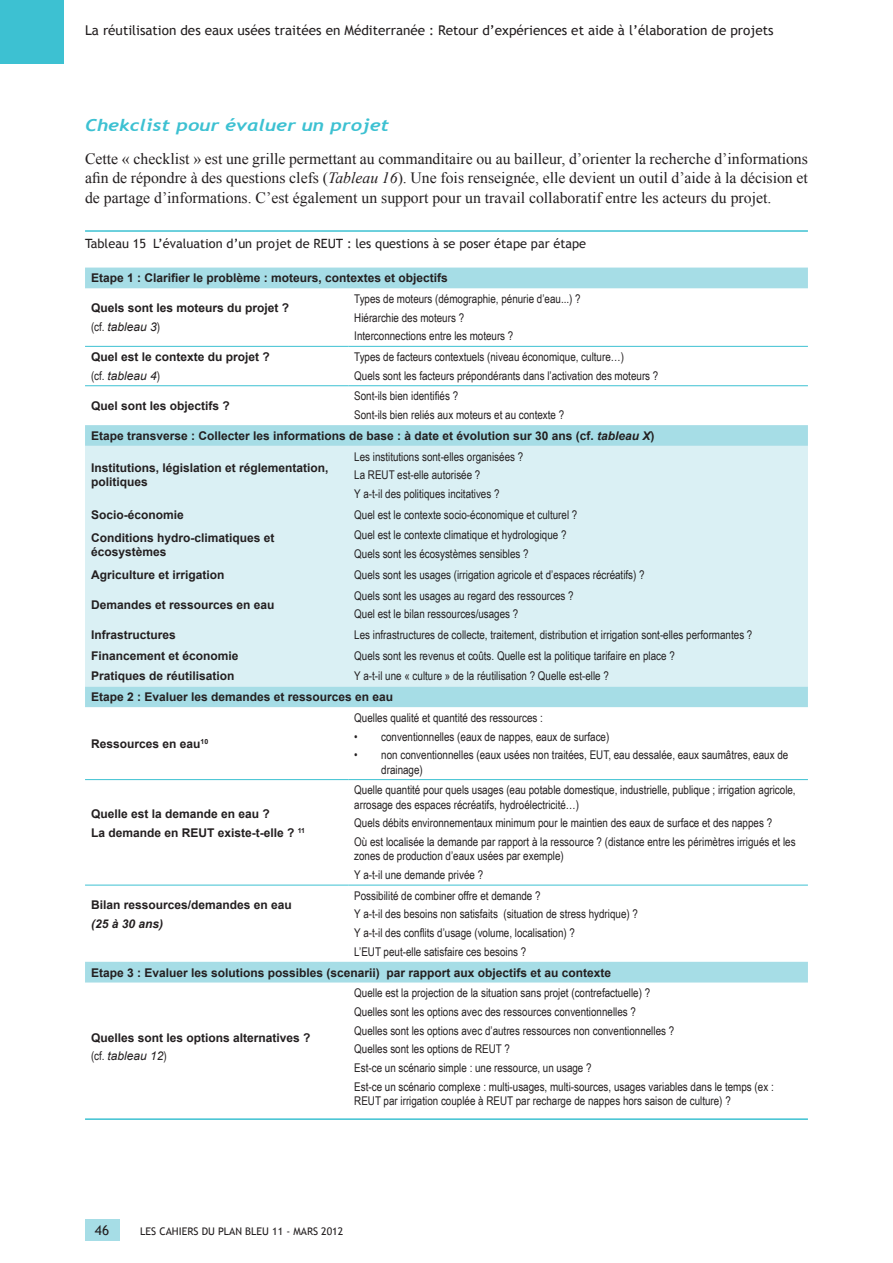
<style>
.page{position:relative;width:893px;height:1263px;background:#fff}
.page>*{position:absolute;margin:0;border:0;box-sizing:border-box;transform-origin:0 0}
.t1{font:italic 700 16.5px "Trebuchet";color:#3dc1d2;scale:1.2 1}
.t2{font:15.75px/19.5px "Times New Roman";color:#231f20;text-align:justify}
.t3{font:13.5px "Trebuchet MS";color:#231f20}
.t4{font:12.75px "Trebuchet MS";color:#231f20}
.t5{font:12px/18.6px "Arial Narrow";color:#231f20}
.t6{font:700 12px/18.6px "Arial";color:#231f20}
.t7{font:italic 700 12px "Arial";color:#231f20}
.t8{font:10.5px "Trebuchet MS";color:#231f20}
.s1{font-style:italic}
.s2{font-family:"Arial Narrow";font-weight:400}
.s3{font-weight:400;font-style:italic}
</style>
<div class="page">
<div style="left:0;top:0;width:64px;height:64px;background:#3dc1d2"></div>
<div style="left:85px;top:1220px;width:34px;height:21px;background:#a6dde6"></div>
<svg style="left:85px;top:268px;width:723px;height:714px"></svg>
<div style="left:85px;top:446px;width:723px;height:240px;background:#daf0f4"></div>
<hr style="left:85px;top:346px;width:263px;height:1px;background:#3dc1d2">
<hr style="left:348px;top:346px;width:460px;height:1px;background:#3dc1d2">
<hr style="left:85px;top:385px;width:263px;height:1px;background:#3dc1d2">
<hr style="left:348px;top:385px;width:460px;height:1px;background:#3dc1d2">
<hr style="left:85px;top:779px;width:263px;height:1px;background:#3dc1d2">
<hr style="left:348px;top:779px;width:460px;height:1px;background:#3dc1d2">
<hr style="left:85px;top:885px;width:263px;height:1px;background:#3dc1d2">
<hr style="left:348px;top:885px;width:460px;height:1px;background:#3dc1d2">
<hr style="left:85px;top:230px;width:723px;height:2px;background:#3dc1d2">
<hr style="left:85px;top:1118px;width:723px;height:2px;background:#3dc1d2">
<p class="t3" style="left:85px;top:23px;width:690px">La réutilisation des eaux usées traitées en Méditerranée : Retour d’expériences et aide à l’élaboration de projets</p>
<h1 class="t1" style="left:85px;top:115px;width:255px">Chekclist pour évaluer un projet</h1>
<p class="t2" style="left:85px;top:149px;width:724px">Cette « checklist » est une grille permettant au commanditaire ou au bailleur, d’orienter la recherche d’informations afin de répondre à des questions clefs (<span class="s1">Tableau 16</span>). Une fois renseignée, elle devient un outil d’aide à la décision et de partage d’informations. C’est également un support pour un travail collaboratif entre les acteurs du projet.</p>
<p class="t4" style="left:85px;top:236px;width:503px">Tableau 15 L’évaluation d’un projet de REUT : les questions à se poser étape par étape</p>
<p class="t6" style="left:91px;top:269px;width:358px">Etape 1 : Clarifier le problème : moteurs, contextes et objectifs</p>
<p class="t6" style="left:91px;top:299px;width:200px">Quels sont les moteurs du projet ? <span class="s2">(cf.</span> <span class="s3">tableau 3</span><span class="s2">)</span></p>
<p class="t5" style="left:354px;top:289px;width:228px">Types de moteurs (démographie, pénurie d’eau...) ?<br>Hiérarchie des moteurs ?<br>Interconnections entre les moteurs ?</p>
<p class="t6" style="left:91px;top:348px;width:180px">Quel est le contexte du projet ? <span class="s2">(cf.</span> <span class="s3">tableau 4</span><span class="s2">)</span></p>
<p class="t5" style="left:354px;top:347px;width:306px">Types de facteurs contextuels (niveau économique, culture…)<br>Quels sont les facteurs prépondérants dans l’activation des moteurs ?</p>
<p class="t6" style="left:91px;top:397px;width:140px">Quel sont les objectifs ?</p>
<p class="t5" style="left:354px;top:386px;width:212px">Sont-ils bien identifiés ?<br>Sont-ils bien reliés aux moteurs et au contexte ?</p>
<p class="t6" style="left:91px;top:427px;width:565px">Etape transverse : Collecter les informations de base : à date et évolution sur 30 ans (cf. <span class="s1">tableau X</span>)</p>
<p class="t6" style="left:91px;top:461px;width:239px;line-height:14.4px">Institutions, législation et réglementation, politiques</p>
<p class="t5" style="left:354px;top:447px;width:171px">Les institutions sont-elles organisées ?<br>La REUT est-elle autorisée ?<br>Y a-t-il des politiques incitatives ?</p>
<p class="t6" style="left:91px;top:505px;width:94px">Socio-économie</p>
<p class="t5" style="left:354px;top:505px;width:225px">Quel est le contexte socio-économique et culturel ?</p>
<p class="t6" style="left:91px;top:530px;width:185px;line-height:14.4px">Conditions hydro-climatiques et écosystèmes</p>
<p class="t5" style="left:354px;top:525px;width:214px">Quel est le contexte climatique et hydrologique ?<br>Quels sont les écosystèmes sensibles ?</p>
<p class="t6" style="left:91px;top:566px;width:135px">Agriculture et irrigation</p>
<p class="t5" style="left:354px;top:565px;width:292px">Quels sont les usages (irrigation agricole et d’espaces récréatifs) ?</p>
<p class="t6" style="left:91px;top:596px;width:185px">Demandes et ressources en eau</p>
<p class="t5" style="left:354px;top:585px;width:221px">Quels sont les usages au regard des ressources ?<br>Quel est le bilan ressources/usages ?</p>
<p class="t6" style="left:91px;top:626px;width:86px">Infrastructures</p>
<p class="t5" style="left:354px;top:625px;width:400px">Les infrastructures de collecte, traitement, distribution et irrigation sont-elles performantes ?</p>
<p class="t6" style="left:91px;top:646px;width:149px">Financement et économie</p>
<p class="t5" style="left:354px;top:646px;width:322px">Quels sont les revenus et coûts. Quelle est la politique tarifaire en place ?</p>
<p class="t6" style="left:91px;top:667px;width:145px">Pratiques de réutilisation</p>
<p class="t5" style="left:354px;top:666px;width:256px">Y a-t-il une « culture » de la réutilisation ? Quelle est-elle ?</p>
<p class="t6" style="left:91px;top:688px;width:304px">Etape 2 : Evaluer les demandes et ressources en eau</p>
<p class="t6" style="left:91px;top:734px;width:119px">Ressources en eau<sup>10</sup></p>
<p class="t5" style="left:354px;top:708px;width:190px">Quelles qualité et quantité des ressources :</p>
<p class="t5" style="left:354px;top:726px;width:257px">• conventionnelles (eaux de nappes, eaux de surface)</p>
<p class="t5" style="left:381px;top:747px;width:409px;line-height:14.4px;text-indent:-27px">• non conventionnelles (eaux usées non traitées, EUT, eau dessalée, eaux saumâtres, eaux de drainage)</p>
<p class="t6" style="left:91px;top:805px;width:216px">Quelle est la demande en eau ?<br>La demande en REUT existe-t-elle ? <sup>11</sup></p>
<p class="t5" style="left:354px;top:782px;width:443px;line-height:14.4px">Quelle quantité pour quels usages (eau potable domestique, industrielle, publique ; irrigation agricole, arrosage des espaces récréatifs, hydroélectricité…)</p>
<p class="t5" style="left:354px;top:813px;width:443px">Quels débits environnementaux minimum pour le maintien des eaux de surface et des nappes ?<br>Où est localisée la demande par rapport à la ressource ? (distance entre les périmètres irrigués et les</p>
<p class="t5" style="left:354px;top:846px;width:211px">zones de production d’eaux usées par exemple)<br>Y a-t-il une demande privée ?</p>
<p class="t5" style="left:354px;top:886px;width:285px">Possibilité de combiner offre et demande ?<br>Y a-t-il des besoins non satisfaits (situation de stress hydrique) ?<br>Y a-t-il des conflits d’usage (volume, localisation) ?<br>L’EUT peut-elle satisfaire ces besoins ?</p>
<p class="t6" style="left:91px;top:963px;width:522px">Etape 3 : Evaluer les solutions possibles (scenarii) par rapport aux objectifs et au contexte</p>
<p class="t6" style="left:91px;top:896px;width:202px">Bilan ressources/demandes en eau</p>
<p class="t7" style="left:91px;top:915px;width:74px">(25 à 30 ans)</p>
<p class="t6" style="left:91px;top:1028px;width:221px">Quelles sont les options alternatives ? <span class="s2">(cf.</span> <span class="s3">tableau 12</span><span class="s2">)</span></p>
<p class="t5" style="left:354px;top:983px;width:421px">Quelle est la projection de la situation sans projet (contrefactuelle) ?<br>Quelles sont les options avec des ressources conventionnelles ?<br>Quelles sont les options avec d’autres ressources non conventionnelles ?<br>Quelles sont les options de REUT ?<br>Est-ce un scénario simple : une ressource, un usage ?<br>Est-ce un scénario complexe : multi-usages, multi-sources, usages variables dans le temps (ex :</p>
<p class="t5" style="left:354px;top:1091px;width:378px">REUT par irrigation couplée à REUT par recharge de nappes hors saison de culture) ?</p>
<p class="t3" style="left:95px;top:1222px;width:16px">46</p>
<p class="t8" style="left:140px;top:1225px;width:168px">les cahiers du plan bleu 11 - MARS</p>
<p class="t8" style="left:321px;top:1225px;width:24px">2012</p>
</div>
